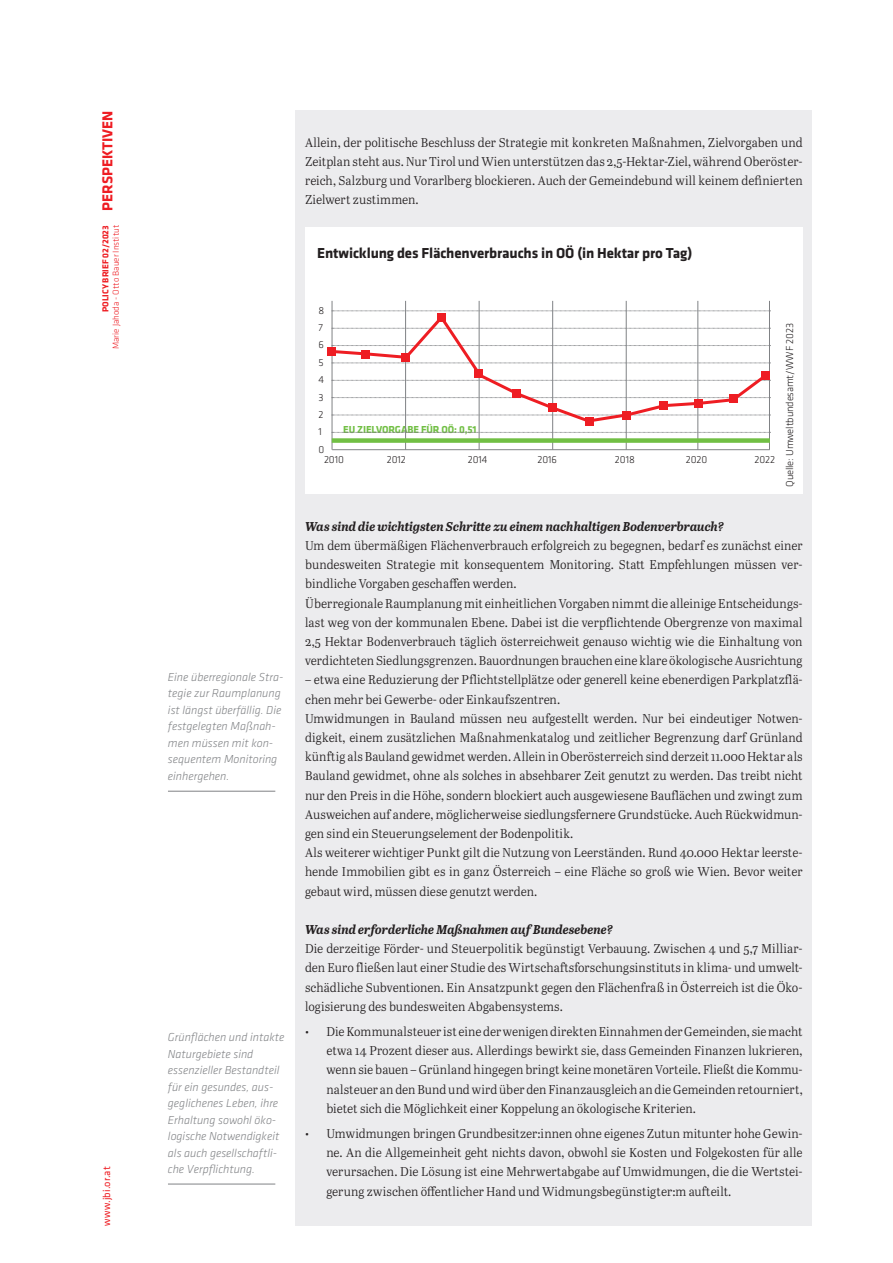
<style>
.page{position:relative;width:893px;height:1263px;background:#fff}
.page>*{position:absolute;margin:0;border:0;box-sizing:border-box;transform-origin:0 0}
.t1{font:700 15px "Klavika";letter-spacing:-.01em;color:#231f20}
.t2{font:12.75px/19.2px "Abril Text Lt";color:#231f20;text-align:justify;scale:.96 1}
.t3{font:italic 700 12.75px "Abril Text";color:#231f20;scale:.96 1}
.t4{font:italic 300 12px/16.5px "Klavika";color:#808285}
.t5{font:300 10.5px/17.4px "Klavika";letter-spacing:-.01em;color:#231f20}
.t6{font:700 10.5px "Klavika";letter-spacing:-.01em;color:#71bf44}
.t7{font:10.5px "Klavika";letter-spacing:.01em;color:#ee1d23}
.t8{font:700 9px "Klavika";color:#ee1d23}
.t9{font:300 9px "Klavika";color:#ee1d23}
.s1{font-size:15px}
</style>
<div class="page">
<div style="left:296px;top:111px;width:516px;height:1114px;background:#ececee"></div>
<hr style="left:168px;top:791px;width:107px;height:1px;background:#808285">
<hr style="left:168px;top:1184px;width:107px;height:1px;background:#808285">
<div style="left:305px;top:227px;width:498px;height:266px;background:#fff"></div>
<hr style="left:332px;top:301px;width:1px;height:149px;background:#808285">
<hr style="left:405px;top:301px;width:1px;height:149px;background:#808285">
<hr style="left:479px;top:301px;width:1px;height:149px;background:#808285">
<hr style="left:552px;top:301px;width:1px;height:149px;background:#808285">
<hr style="left:626px;top:301px;width:1px;height:149px;background:#808285">
<hr style="left:698px;top:301px;width:1px;height:149px;background:#808285">
<hr style="left:769px;top:301px;width:1px;height:149px;background:#808285">
<hr style="left:332px;top:449px;width:438px;height:1px;background:#808285">
<svg style="left:333px;top:432px;width:436px;height:1px"></svg>
<svg style="left:332px;top:311px;width:437px;height:1px"></svg>
<svg style="left:329px;top:313px;width:442px;height:112px"></svg>
<div style="left:327px;top:348px;width:9px;height:8px;background:#ee1d23"></div>
<div style="left:361px;top:350px;width:9px;height:8px;background:#ee1d23"></div>
<div style="left:401px;top:353px;width:9px;height:8px;background:#ee1d23"></div>
<div style="left:437px;top:313px;width:9px;height:9px;background:#ee1d23"></div>
<div style="left:475px;top:369px;width:8px;height:8px;background:#ee1d23"></div>
<div style="left:513px;top:389px;width:8px;height:8px;background:#ee1d23"></div>
<div style="left:548px;top:403px;width:9px;height:9px;background:#ee1d23"></div>
<div style="left:585px;top:417px;width:9px;height:8px;background:#ee1d23"></div>
<div style="left:622px;top:411px;width:8px;height:8px;background:#ee1d23"></div>
<div style="left:659px;top:401px;width:8px;height:8px;background:#ee1d23"></div>
<div style="left:694px;top:399px;width:8px;height:8px;background:#ee1d23"></div>
<div style="left:729px;top:395px;width:8px;height:8px;background:#ee1d23"></div>
<div style="left:761px;top:371px;width:9px;height:8px;background:#ee1d23"></div>
<div style="left:332px;top:438px;width:438px;height:5px;background:#71bf44"></div>
<p class="t8" style="left:101px;top:312px;width:203px;rotate:-90deg">POLICY BRIEF 02/2023 <span class="s1">PERSPEKTIVEN</span></p>
<p class="t9" style="left:111px;top:349px;width:125px;rotate:-90deg">Marie Jahoda - Otto Bauer Institut</p>
<p class="t7" style="left:101px;top:1226px;width:61px;rotate:-90deg">www.jbi.or.at</p>
<p class="t4" style="left:168px;top:668px;width:117px">Eine überregionale Stra&shy;tegie zur Raumplanung ist längst überfällig. Die festgelegten Maßnah&shy;men müssen mit kon&shy;sequentem Monitoring einhergehen.</p>
<p class="t4" style="left:168px;top:1029px;width:118px">Grünflächen und intakte<br>Naturgebiete sind essenzieller Bestandteil für ein gesundes, aus&shy;geglichenes Leben, ihre<br>Erhaltung sowohl öko&shy;logische Notwendigkeit als auch gesellschaftli&shy;che Verpflichtung.</p>
<p class="t2" style="left:305px;top:132px;width:520px">Allein, der politische Beschluss der Strategie mit konkreten Maßnahmen, Zielvorgaben und Zeitplan steht aus. Nur Tirol und Wien unterstützen das 2,5-Hektar-Ziel, während Oberöster&shy;reich, Salzburg und Vorarlberg blockieren. Auch der Gemeindebund will keinem definierten Zielwert zustimmen.</p>
<p class="t1" style="left:317px;top:244px;width:377px">Entwicklung des Flächenverbrauchs in OÖ (in Hektar pro Tag)</p>
<p class="t5" style="left:319px;top:302px;width:7px">8<br>7<br>6<br>5<br>4<br>3<br>2<br>1<br>0</p>
<p class="t6" style="left:343px;top:424px;width:135px">EU ZIELVORGABE FÜR OÖ: 0,51</p>
<p class="t5" style="left:468px;top:451px;width:21px">2014</p>
<p class="t5" style="left:538px;top:451px;width:21px">2016</p>
<p class="t5" style="left:615px;top:451px;width:21px">2018</p>
<p class="t5" style="left:686px;top:451px;width:23px">2020</p>
<p class="t5" style="left:755px;top:451px;width:22px">2022</p>
<p class="t5" style="left:324px;top:451px;width:21px">2010</p>
<p class="t5" style="left:387px;top:451px;width:21px">2012</p>
<p class="t5" style="left:781px;top:487px;width:165px;rotate:-90deg">Quelle: Umweltbundesamt/WWF 2023</p>
<p class="t3" style="left:305px;top:517px;width:438px">Was sind die wichtigsten Schritte zu einem nachhaltigen Bodenverbrauch?</p>
<p class="t2" style="left:305px;top:535px;width:520px;text-align:left">Um dem übermäßigen Flächenverbrauch erfolgreich zu begegnen, bedarf es zunächst einer bundesweiten Strategie mit konsequentem Monitoring. Statt Empfehlungen müssen ver&shy;bindliche Vorgaben geschaffen werden.<br>Überregionale Raumplanung mit einheitlichen Vorgaben nimmt die alleinige Entscheidungs&shy;last weg von der kommunalen Ebene. Dabei ist die verpflichtende Obergrenze von maximal 2,5 Hektar Bodenverbrauch täglich österreichweit genauso wichtig wie die Einhaltung von verdichteten Siedlungsgrenzen. Bauordnungen brauchen eine klare ökologische Ausrichtung</p>
<p class="t2" style="left:305px;top:670px;width:520px;text-align:left">– etwa eine Reduzierung der Pflichtstellplätze oder generell keine ebenerdigen Parkplatzflä&shy;chen mehr bei Gewerbe- oder Einkaufszentren.<br>Umwidmungen in Bauland müssen neu aufgestellt werden. Nur bei eindeutiger Notwen&shy;digkeit, einem zusätzlichen Maßnahmenkatalog und zeitlicher Begrenzung darf Grünland künftig als Bauland gewidmet werden. Allein in Oberösterreich sind derzeit 11.000 Hektar als Bauland gewidmet, ohne als solches in absehbarer Zeit genutzt zu werden. Das treibt nicht nur den Preis in die Höhe, sondern blockiert auch ausgewiesene Bauflächen und zwingt zum Ausweichen auf andere, möglicherweise siedlungsfernere Grundstücke. Auch Rückwidmun&shy;gen sind ein Steuerungselement der Bodenpolitik.<br>Als weiterer wichtiger Punkt gilt die Nutzung von Leerständen. Rund 40.000 Hektar leerste&shy;hende Immobilien gibt es in ganz Österreich – eine Fläche so groß wie Wien. Bevor weiter gebaut wird, müssen diese genutzt werden.</p>
<p class="t3" style="left:305px;top:920px;width:322px">Was sind erforderliche Maßnahmen auf Bundesebene?</p>
<p class="t2" style="left:305px;top:938px;width:520px">Die derzeitige Förder- und Steuerpolitik begünstigt Verbauung. Zwischen 4 und 5,7 Milliar&shy;den Euro fließen laut einer Studie des Wirtschaftsforschungsinstituts in klima- und umwelt&shy;schädliche Subventionen. Ein Ansatzpunkt gegen den Flächenfraß in Österreich ist die Öko&shy;logisierung des bundesweiten Abgabensystems.</p>
<p class="t2" style="left:326px;top:1021px;width:498px;text-indent:-21px">• Die Kommunalsteuer ist eine der wenigen direkten Einnahmen der Gemeinden, sie macht etwa 14 Prozent dieser aus. Allerdings bewirkt sie, dass Gemeinden Finanzen lukrieren, wenn sie bauen – Grünland hingegen bringt keine monetären Vorteile. Fließt die Kommu&shy;nalsteuer an den Bund und wird über den Finanzausgleich an die Gemeinden retourniert, bietet sich die Möglichkeit einer Koppelung an ökologische Kriterien.</p>
<p class="t2" style="left:326px;top:1123px;width:498px;text-indent:-21px">• Umwidmungen bringen Grundbesitzer:innen ohne eigenes Zutun mitunter hohe Gewin&shy;ne. An die Allgemeinheit geht nichts davon, obwohl sie Kosten und Folgekosten für alle verursachen. Die Lösung ist eine Mehrwertabgabe auf Umwidmungen, die die Wertstei&shy;gerung zwischen öffentlicher Hand und Widmungsbegünstigter:m aufteilt.</p>
</div>
